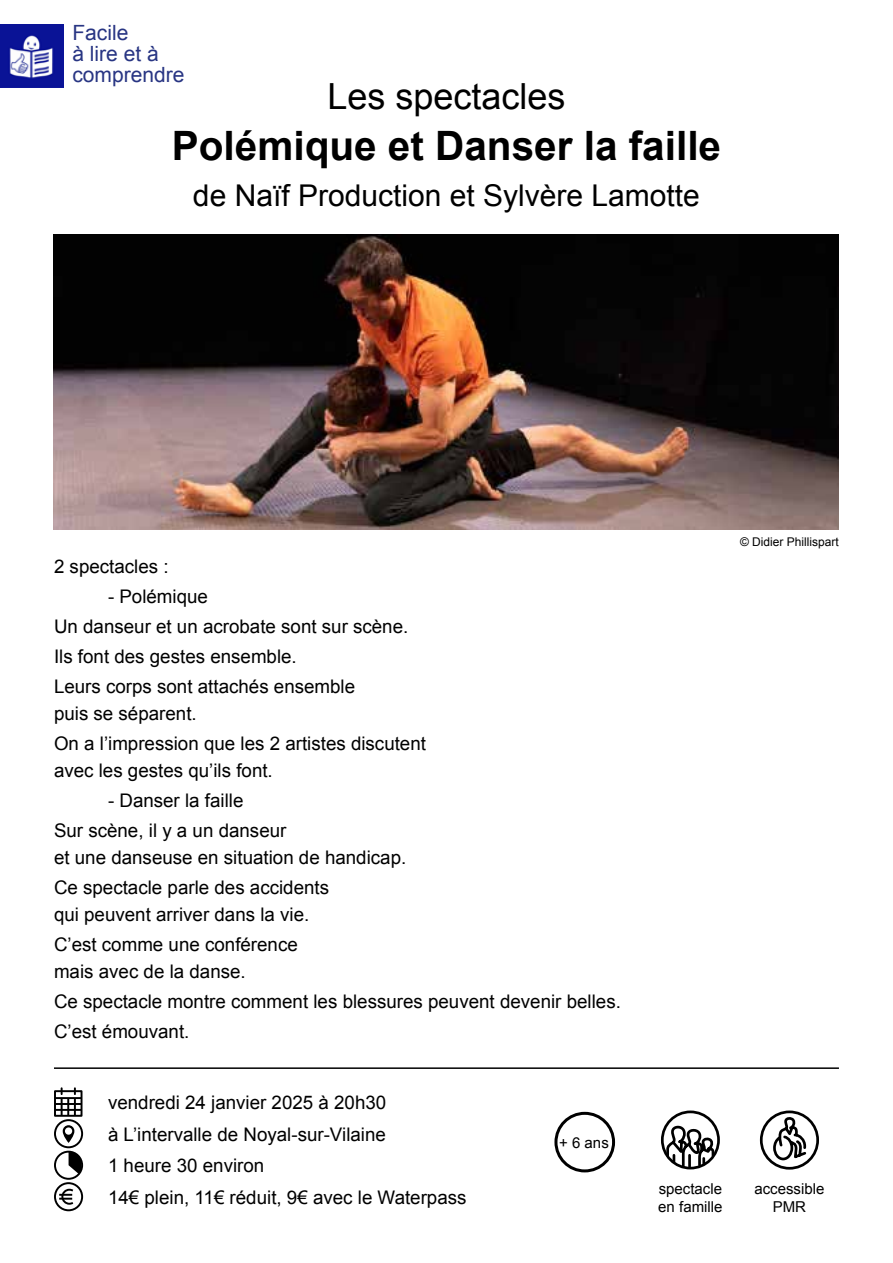
<style>
.page{position:relative;width:893px;height:1263px;background:#fff}
.page>*{position:absolute;margin:0;border:0;box-sizing:border-box;transform-origin:0 0}
.t1{font:700 40.5px "Arial";color:#000}
.t2{font:36px "Arial";color:#000}
.t3{font:30px "Arial";color:#000}
.t4{font:21px/21px "Arial";color:#283583}
.t5{font:18.75px/30px "Arial";color:#000}
.t6{font:15px/18px "Arial";color:#000}
.t7{font:12px "Arial";color:#000}
</style>
<div class="page">
<img style="left:54px;top:235px;width:785px;height:295px">
<hr style="left:54px;top:1067px;width:785px;height:2px;background:#000">
<div style="left:54px;top:1090px;width:29px;height:27px;border:2px solid #000"></div>
<hr style="left:55px;top:1097px;width:26px;height:2px;background:#000">
<hr style="left:55px;top:1103px;width:26px;height:2px;background:#000">
<hr style="left:55px;top:1109px;width:26px;height:2px;background:#000">
<svg style="left:61px;top:1088px;width:15px;height:28px"></svg>
<div style="left:54px;top:1119px;width:29px;height:29px;border:2px solid #000;border-radius:50%"></div>
<div style="left:64px;top:1126px;width:9px;height:15px;background:#000;border-radius:5px"></div>
<div style="left:63px;top:1125px;width:11px;height:17px;border:2px solid #000;border-radius:5px"></div>
<div style="left:65px;top:1127px;width:7px;height:8px;background:#fff;border-radius:50%"></div>
<div style="left:54px;top:1151px;width:29px;height:29px;border:2px solid #000;border-radius:50%"></div>
<svg style="left:69px;top:1151px;width:14px;height:23px"></svg>
<div style="left:54px;top:1182px;width:29px;height:29px;border:2px solid #000;border-radius:50%"></div>
<svg style="left:59px;top:1188px;width:15px;height:18px"></svg>
<div style="left:661px;top:1110px;width:59px;height:59px;border:3px solid #000;border-radius:50%"></div>
<svg style="left:665px;top:1123px;width:52px;height:46px"></svg>
<div style="left:760px;top:1110px;width:59px;height:59px;border:3px solid #000;border-radius:50%"></div>
<svg style="left:772px;top:1113px;width:36px;height:49px"></svg>
<div style="left:554px;top:1112px;width:61px;height:60px;border:3px solid #000;border-radius:50%"></div>
<img style="left:0;top:24px;width:64px;height:64px">
<p class="t4" style="left:72px;top:22px;width:114px">Facile<br>à lire et à comprendre</p>
<h2 class="t2" style="left:327px;top:73px;width:240px">Les spectacles</h2>
<h1 class="t1" style="left:172px;top:119px;width:551px">Polémique et Danser la faille</h1>
<h3 class="t3" style="left:193px;top:176px;width:508px">de Naïf Production et Sylvère Lamotte</h3>
<p class="t5" style="left:54px;top:551px;width:116px">2 spectacles :</p>
<p class="t5" style="left:54px;top:581px;width:356px;text-indent:54px">- Polémique<br>Un danseur et un acrobate sont sur scène.<br>Ils font des gestes ensemble.<br>Leurs corps sont attachés ensemble</p>
<p class="t5" style="left:54px;top:698px;width:374px">puis se séparent.<br>On a l’impression que les 2 artistes discutent</p>
<p class="t5" style="left:54px;top:755px;width:220px">avec les gestes qu’ils font.</p>
<p class="t5" style="left:54px;top:785px;width:234px;text-align:center">- Danser la faille<br>Sur scène, il y a un danseur</p>
<p class="t5" style="left:54px;top:842px;width:354px">et une danseuse en situation de handicap.<br>Ce spectacle parle des accidents</p>
<p class="t5" style="left:54px;top:899px;width:257px">qui peuvent arriver dans la vie.<br>C’est comme une conférence</p>
<p class="t5" style="left:54px;top:956px;width:568px">mais avec de la danse.<br>Ce spectacle montre comment les blessures peuvent devenir belles.<br>C’est émouvant.</p>
<p class="t7" style="left:740px;top:534px;width:100px">© Didier Phillispart</p>
<p class="t5" style="left:108px;top:1087px;width:360px;line-height:31.5px">vendredi 24 janvier 2025 à 20h30<br>à L’intervalle de Noyal-sur-Vilaine<br>1 heure 30 environ<br>14€ plein, 11€ réduit, 9€ avec le Waterpass</p>
<p class="t6" style="left:559px;top:1134px;width:51px">+ 6 ans</p>
<p class="t6" style="left:658px;top:1180px;width:66px">spectacle en famille</p>
<p class="t6" style="left:754px;top:1180px;width:72px;text-align:center">accessible<br>PMR</p>
</div>
